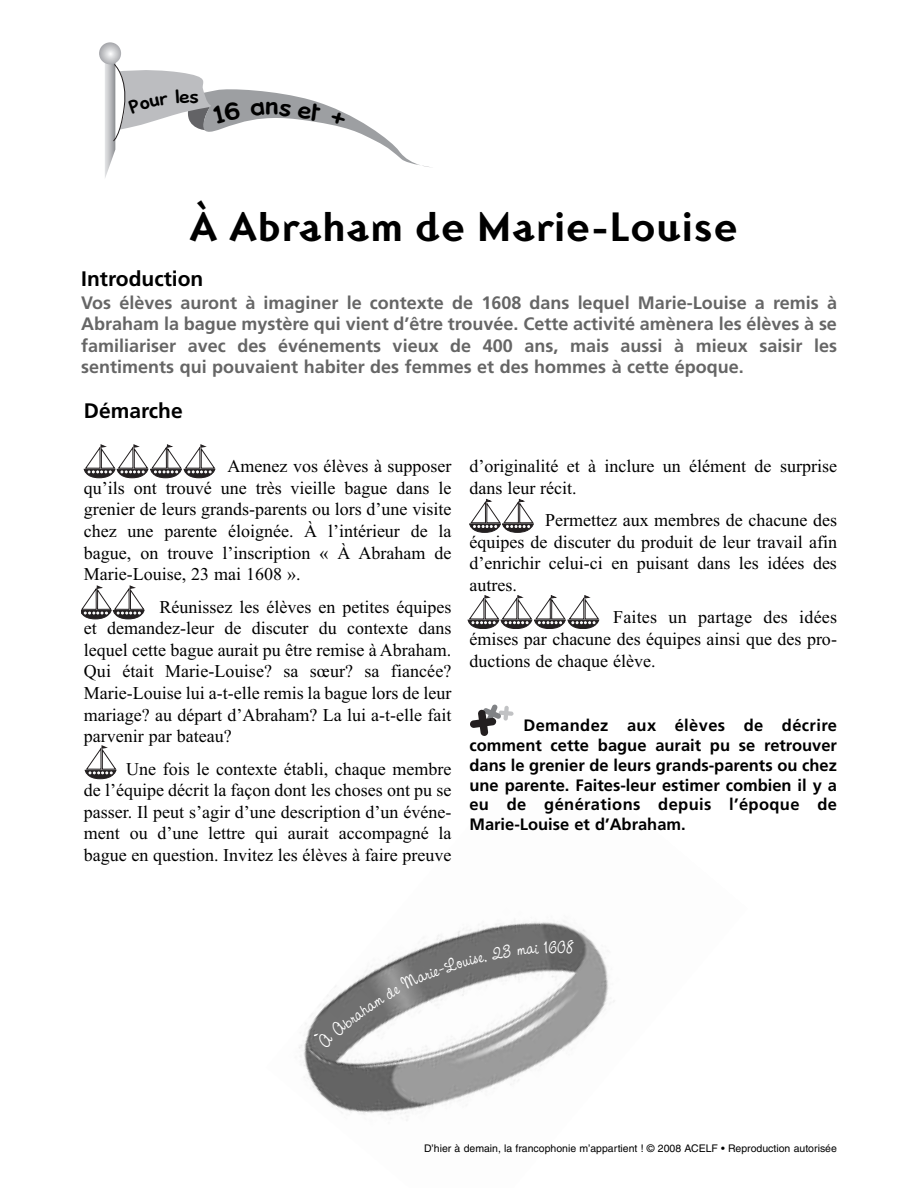
<style>
.page{position:relative;width:918px;height:1188px;background:#fff}
.page>*{position:absolute;margin:0;border:0;box-sizing:border-box;transform-origin:0 0}
.t1{font:700 42px "Ottomat";color:#000}
.t2{font:22.95px "Kronika";color:#000}
.t3{font:700 21px "Frutiger";color:#000}
.t4{font:18px/21.6px "Times New Roman";color:#000;text-align:justify}
.t5{font:700 18px/21.6px "Frutiger";color:#666;text-align:justify}
.t6{font:700 16.5px/19.8px "Frutiger";letter-spacing:.02em;color:#000;text-align:justify}
.t7{font:10.5px "Helvetica";color:#000}
</style>
<div class="page">
<svg style="left:99px;top:42px;width:22px;height:22px"></svg>
<img style="left:299px;top:921px;width:315px;height:200px">
<svg style="left:81px;top:585px;width:64px;height:34px"></svg>
<svg style="left:85px;top:746px;width:31px;height:33px"></svg>
<svg style="left:469px;top:499px;width:65px;height:34px"></svg>
<svg style="left:84px;top:444px;width:131px;height:34px"></svg>
<svg style="left:468px;top:595px;width:131px;height:34px"></svg>
<svg style="left:470px;top:705px;width:44px;height:31px"></svg>
<svg style="left:313px;top:944px;width:198px;height:105px"></svg>
<svg style="left:517px;top:940px;width:57px;height:16px"></svg>
<svg style="left:105px;top:61px;width:324px;height:117px"></svg>
<p class="t2" style="left:265px;top:93px;width:14px">n</p>
<h1 class="t1" style="left:189px;top:202px;width:551px">À Abraham de Marie-Louise</h1>
<p class="t3" style="left:81px;top:270px;width:124px">Introduction</p>
<p class="t5" style="left:81px;top:293px;width:757px">Vos élèves auront à imaginer le contexte de 1608 dans lequel Marie-Louise a remis à Abraham la bague mystère qui vient d’être trouvée. Cette activité amènera les élèves à se familiariser avec des événements vieux de 400 ans, mais aussi à mieux saisir les sentiments qui pouvaient habiter des femmes et des hommes à cette époque.</p>
<p class="t3" style="left:84px;top:402px;width:100px">Démarche</p>
<p class="t4" style="left:84px;top:455px;width:369px;text-indent:144px">Amenez vos élèves à supposer qu’ils ont trouvé une très vieille bague dans le grenier de leurs grands-parents ou lors d’une visite chez une parente éloignée. À l’intérieur de la bague, on trouve l’inscription « À Abraham de Marie-Louise, 23 mai 1608 ».</p>
<p class="t4" style="left:84px;top:596px;width:369px;text-indent:76px">Réunissez les élèves en petites équipes et demandez-leur de discuter du contexte dans lequel cette bague aurait pu être remise à Abraham.<br>Qui était Marie-Louise? sa sœur? sa fiancée?<br>Marie-Louise lui a-t-elle remis la bague lors de leur mariage? au départ d’Abraham? La lui a-t-elle fait parvenir par bateau?</p>
<p class="t4" style="left:84px;top:758px;width:369px;text-indent:42px">Une fois le contexte établi, chaque membre de l’équipe décrit la façon dont les choses ont pu se passer. Il peut s’agir d’une description d’un événe&shy;ment ou d’une lettre qui aurait accompagné la bague en question. Invitez les élèves à faire preuve</p>
<p class="t4" style="left:469px;top:455px;width:369px">d’originalité et à inclure un élément de surprise dans leur récit.</p>
<p class="t4" style="left:469px;top:509px;width:369px;text-indent:76px">Permettez aux membres de chacune des équipes de discuter du produit de leur travail afin d’enrichir celui-ci en puisant dans les idées des autres.</p>
<p class="t4" style="left:469px;top:606px;width:369px;text-indent:144px">Faites un partage des idées émises par chacune des équipes ainsi que des pro&shy;ductions de chaque élève.</p>
<p class="t6" style="left:469px;top:717px;width:369px;text-indent:54px">Demandez aux élèves de décrire comment cette bague aurait pu se retrouver dans le grenier de leurs grands-parents ou chez une parente. Faites-leur estimer combien il y a eu de générations depuis l’époque de Marie-Louise et d’Abraham.</p>
<p class="t7" style="left:424px;top:1145px;width:414px">D’hier à demain, la francophonie m’appartient ! © 2008 ACELF • Reproduction autorisée</p>
</div>
